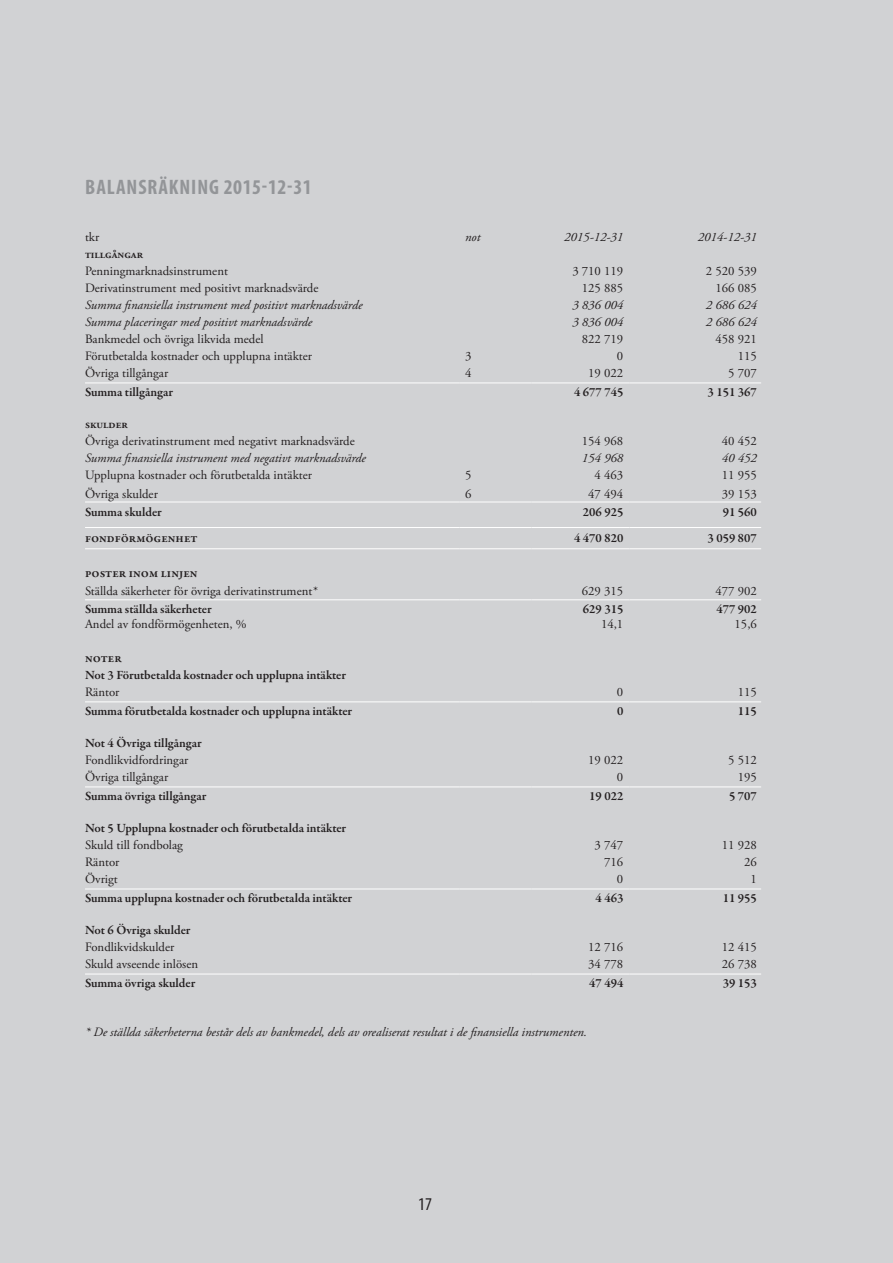
<style>
.page{position:relative;width:893px;height:1263px;background:#d1d2d4}
.page>*{position:absolute;margin:0;border:0;box-sizing:border-box;transform-origin:0 0}
.t1{font:700 condensed 21px "Myriad Pro";letter-spacing:.045em;color:#939598}
.t2{font:condensed 18px "Myriad Pro";color:#231f20}
.t3{font:12.75px "Adobe Garamond Pro";color:#231f20}
.t4{font:600 12.75px/17px "Garamond Premr Pro";color:#231f20}
.t5{font:italic 12.75px "Adobe Garamond Pro";color:#231f20}
.t6{font:12px "Adobe Garamond Semibold SC";color:#231f20}
</style>
<div class="page">
<hr style="left:85px;top:383px;width:374px;height:1px;background:#fff">
<hr style="left:459px;top:383px;width:72px;height:1px;background:#fff">
<hr style="left:531px;top:383px;width:98px;height:1px;background:#fff">
<hr style="left:629px;top:383px;width:132px;height:1px;background:#fff">
<hr style="left:85px;top:502px;width:374px;height:1px;background:#fff">
<hr style="left:459px;top:502px;width:72px;height:1px;background:#fff">
<hr style="left:531px;top:502px;width:98px;height:1px;background:#fff">
<hr style="left:629px;top:502px;width:132px;height:1px;background:#fff">
<hr style="left:85px;top:527px;width:374px;height:1px;background:#fff">
<hr style="left:459px;top:527px;width:72px;height:1px;background:#fff">
<hr style="left:531px;top:527px;width:98px;height:1px;background:#fff">
<hr style="left:629px;top:527px;width:132px;height:1px;background:#fff">
<hr style="left:85px;top:548px;width:374px;height:1px;background:#fff">
<hr style="left:459px;top:548px;width:72px;height:1px;background:#fff">
<hr style="left:531px;top:548px;width:98px;height:1px;background:#fff">
<hr style="left:629px;top:548px;width:132px;height:1px;background:#fff">
<hr style="left:85px;top:599px;width:374px;height:1px;background:#fff">
<hr style="left:459px;top:599px;width:72px;height:1px;background:#fff">
<hr style="left:531px;top:599px;width:98px;height:1px;background:#fff">
<hr style="left:629px;top:599px;width:132px;height:1px;background:#fff">
<hr style="left:85px;top:701px;width:374px;height:1px;background:#fff">
<hr style="left:459px;top:701px;width:72px;height:1px;background:#fff">
<hr style="left:531px;top:701px;width:98px;height:1px;background:#fff">
<hr style="left:629px;top:701px;width:132px;height:1px;background:#fff">
<hr style="left:85px;top:786px;width:374px;height:1px;background:#fff">
<hr style="left:459px;top:786px;width:72px;height:1px;background:#fff">
<hr style="left:531px;top:786px;width:98px;height:1px;background:#fff">
<hr style="left:629px;top:786px;width:132px;height:1px;background:#fff">
<hr style="left:85px;top:888px;width:374px;height:1px;background:#fff">
<hr style="left:459px;top:888px;width:72px;height:1px;background:#fff">
<hr style="left:531px;top:888px;width:98px;height:1px;background:#fff">
<hr style="left:629px;top:888px;width:132px;height:1px;background:#fff">
<hr style="left:85px;top:974px;width:374px;height:1px;background:#fff">
<hr style="left:459px;top:974px;width:72px;height:1px;background:#fff">
<hr style="left:531px;top:974px;width:98px;height:1px;background:#fff">
<hr style="left:629px;top:974px;width:132px;height:1px;background:#fff">
<h1 class="t1" style="left:85px;top:174px;width:228px">BALANSRÄKNING 2015-12-31</h1>
<p class="t3" style="left:85px;top:229px;width:16px">tkr</p>
<p class="t5" style="left:465px;top:229px;width:17px">not</p>
<p class="t5" style="left:564px;top:229px;width:61px">2015-12-31</p>
<p class="t5" style="left:698px;top:229px;width:61px">2014-12-31</p>
<p class="t6" style="left:85px;top:247px;width:59px">tillgångar</p>
<p class="t3" style="left:85px;top:264px;width:144px">Penningmarknadsinstrument</p>
<p class="t3" style="left:572px;top:264px;width:52px">3 710 119</p>
<p class="t3" style="left:706px;top:264px;width:52px">2 520 539</p>
<p class="t3" style="left:85px;top:281px;width:235px">Derivatinstrument med positivt marknadsvärde</p>
<p class="t3" style="left:582px;top:281px;width:43px">125 885</p>
<p class="t3" style="left:715px;top:281px;width:43px">166 085</p>
<p class="t5" style="left:85px;top:298px;width:279px">Summa finansiella instrument med positivt marknadsvärde</p>
<p class="t5" style="left:572px;top:298px;width:52px">3 836 004</p>
<p class="t5" style="left:706px;top:298px;width:52px">2 686 624</p>
<p class="t5" style="left:85px;top:315px;width:229px">Summa placeringar med positivt marknadsvärde</p>
<p class="t5" style="left:572px;top:315px;width:52px">3 836 004</p>
<p class="t5" style="left:706px;top:315px;width:52px">2 686 624</p>
<p class="t3" style="left:85px;top:332px;width:180px">Bankmedel och övriga likvida medel</p>
<p class="t3" style="left:582px;top:332px;width:43px">822 719</p>
<p class="t3" style="left:715px;top:332px;width:43px">458 921</p>
<p class="t3" style="left:85px;top:349px;width:229px">Förutbetalda kostnader och upplupna intäkter</p>
<p class="t3" style="left:465px;top:349px;width:8px">3</p>
<p class="t3" style="left:617px;top:349px;width:8px">0</p>
<p class="t3" style="left:738px;top:349px;width:21px">115</p>
<p class="t3" style="left:85px;top:366px;width:85px">Övriga tillgångar</p>
<p class="t3" style="left:465px;top:366px;width:8px">4</p>
<p class="t3" style="left:588px;top:366px;width:37px">19 022</p>
<p class="t3" style="left:728px;top:366px;width:30px">5 707</p>
<p class="t4" style="left:85px;top:384px;width:90px">Summa tillgångar</p>
<p class="t4" style="left:574px;top:384px;width:51px">4 677 745</p>
<p class="t4" style="left:708px;top:384px;width:51px">3 151 367</p>
<p class="t6" style="left:85px;top:417px;width:44px">skulder</p>
<p class="t3" style="left:85px;top:434px;width:271px">Övriga derivatinstrument med negativt marknadsvärde</p>
<p class="t3" style="left:582px;top:434px;width:43px">154 968</p>
<p class="t3" style="left:722px;top:434px;width:37px">40 452</p>
<p class="t5" style="left:85px;top:451px;width:282px">Summa finansiella instrument med negativt marknadsvärde</p>
<p class="t5" style="left:582px;top:451px;width:43px">154 968</p>
<p class="t5" style="left:722px;top:451px;width:37px">40 452</p>
<p class="t3" style="left:85px;top:468px;width:228px">Upplupna kostnader och förutbetalda intäkter</p>
<p class="t3" style="left:465px;top:468px;width:8px">5</p>
<p class="t3" style="left:595px;top:468px;width:30px">4 463</p>
<p class="t3" style="left:722px;top:468px;width:37px">11 955</p>
<p class="t3" style="left:85px;top:486px;width:74px">Övriga skulder</p>
<p class="t3" style="left:465px;top:486px;width:8px">6</p>
<p class="t3" style="left:588px;top:486px;width:37px">47 494</p>
<p class="t3" style="left:722px;top:486px;width:37px">39 153</p>
<p class="t4" style="left:85px;top:503px;width:78px">Summa skulder</p>
<p class="t4" style="left:583px;top:503px;width:42px">206 925</p>
<p class="t4" style="left:723px;top:503px;width:36px">91 560</p>
<p class="t4" style="left:85px;top:530px;width:114px">fondförmögenhet</p>
<p class="t4" style="left:574px;top:530px;width:51px">4 470 820</p>
<p class="t4" style="left:708px;top:530px;width:51px">3 059 807</p>
<p class="t4" style="left:85px;top:565px;width:114px">poster inom linjen</p>
<p class="t3" style="left:85px;top:584px;width:235px">Ställda säkerheter för övriga derivatinstrument*</p>
<p class="t3" style="left:582px;top:584px;width:43px">629 315</p>
<p class="t3" style="left:715px;top:584px;width:43px">477 902</p>
<p class="t4" style="left:85px;top:601px;width:128px">Summa ställda säkerheter</p>
<p class="t4" style="left:583px;top:601px;width:42px">629 315</p>
<p class="t4" style="left:716px;top:601px;width:42px">477 902</p>
<p class="t3" style="left:85px;top:616px;width:163px">Andel av fondförmögenheten, %</p>
<p class="t3" style="left:601px;top:616px;width:24px">14,1</p>
<p class="t3" style="left:735px;top:616px;width:24px">15,6</p>
<p class="t4" style="left:85px;top:650px;width:262px">noter<br>Not 3 Förutbetalda kostnader och upplupna intäkter</p>
<p class="t3" style="left:85px;top:684px;width:36px">Räntor</p>
<p class="t3" style="left:617px;top:684px;width:8px">0</p>
<p class="t3" style="left:738px;top:684px;width:21px">115</p>
<p class="t4" style="left:85px;top:702px;width:269px">Summa förutbetalda kostnader och upplupna intäkter</p>
<p class="t4" style="left:617px;top:702px;width:8px">0</p>
<p class="t4" style="left:738px;top:702px;width:21px">115</p>
<p class="t4" style="left:85px;top:735px;width:118px">Not 4 Övriga tillgångar</p>
<p class="t3" style="left:85px;top:753px;width:105px">Fondlikvidfordringar</p>
<p class="t3" style="left:588px;top:753px;width:37px">19 022</p>
<p class="t3" style="left:728px;top:753px;width:30px">5 512</p>
<p class="t3" style="left:85px;top:770px;width:85px">Övriga tillgångar</p>
<p class="t3" style="left:617px;top:770px;width:8px">0</p>
<p class="t3" style="left:738px;top:770px;width:21px">195</p>
<p class="t4" style="left:85px;top:787px;width:123px">Summa övriga tillgångar</p>
<p class="t4" style="left:589px;top:787px;width:36px">19 022</p>
<p class="t4" style="left:729px;top:787px;width:29px">5 707</p>
<p class="t4" style="left:85px;top:820px;width:263px">Not 5 Upplupna kostnader och förutbetalda intäkter</p>
<p class="t3" style="left:85px;top:838px;width:99px">Skuld till fondbolag</p>
<p class="t3" style="left:595px;top:838px;width:30px">3 747</p>
<p class="t3" style="left:722px;top:838px;width:37px">11 928</p>
<p class="t3" style="left:85px;top:855px;width:36px">Räntor</p>
<p class="t3" style="left:604px;top:855px;width:21px">716</p>
<p class="t3" style="left:744px;top:855px;width:14px">26</p>
<p class="t3" style="left:85px;top:872px;width:34px">Övrigt</p>
<p class="t3" style="left:617px;top:872px;width:8px">0</p>
<p class="t3" style="left:750px;top:872px;width:8px">1</p>
<p class="t4" style="left:85px;top:889px;width:269px">Summa upplupna kostnader och förutbetalda intäkter</p>
<p class="t4" style="left:595px;top:889px;width:29px">4 463</p>
<p class="t4" style="left:723px;top:889px;width:36px">11 955</p>
<p class="t4" style="left:85px;top:922px;width:107px">Not 6 Övriga skulder</p>
<p class="t3" style="left:85px;top:940px;width:91px">Fondlikvidskulder</p>
<p class="t3" style="left:588px;top:940px;width:37px">12 716</p>
<p class="t3" style="left:722px;top:940px;width:37px">12 415</p>
<p class="t3" style="left:85px;top:957px;width:115px">Skuld avseende inlösen</p>
<p class="t3" style="left:588px;top:957px;width:37px">34 778</p>
<p class="t3" style="left:722px;top:957px;width:37px">26 738</p>
<p class="t4" style="left:85px;top:974px;width:112px">Summa övriga skulder</p>
<p class="t4" style="left:589px;top:974px;width:36px">47 494</p>
<p class="t4" style="left:723px;top:974px;width:36px">39 153</p>
<p class="t5" style="left:85px;top:1025px;width:503px">* De ställda säkerheterna består dels av bankmedel, dels av orealiserat resultat i de finansiella instrumenten.</p>
<h2 class="t2" style="left:418px;top:1193px;width:15px">17</h2>
</div>
